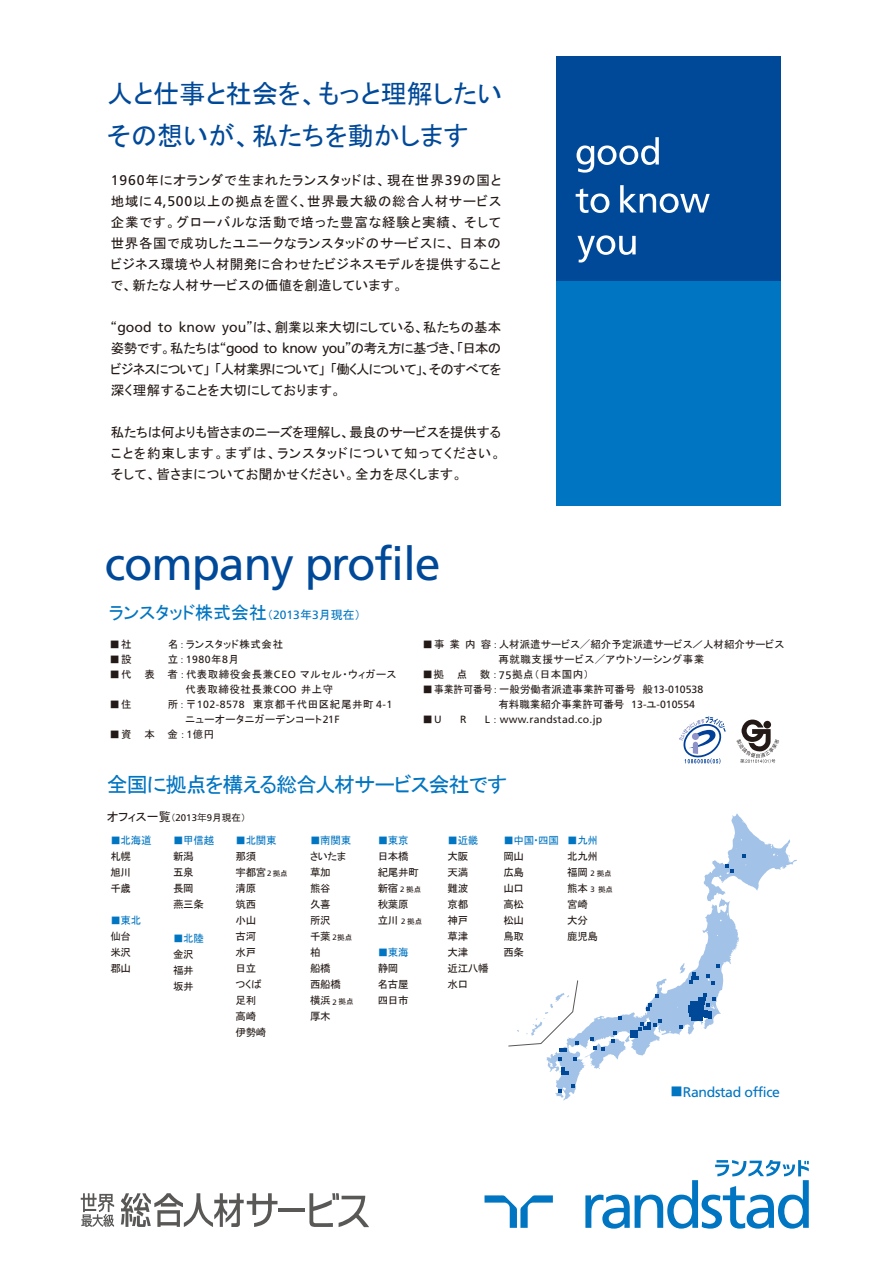
<style>
.page{position:relative;width:893px;height:1263px;background:#fff}
.page>*{position:absolute;margin:0;border:0;box-sizing:border-box;transform-origin:0 0}
.t1{font:46.5px "Frutiger";letter-spacing:-.025em;color:#004999}
.t2{font:26.25px/42px "MS P Gothic";color:#004999}
.t3{font:21px "MS P Gothic";letter-spacing:-.045em;color:#0075c2}
.t4{font:18px "MS P Gothic";color:#0075c2}
.t5{font:14.1px "Frutiger";letter-spacing:-.025em;color:#0075c2}
.t6{font:13.5px/21px "MS P Gothic";letter-spacing:.025em;color:#231916;text-align:justify}
.t7{font:10.5px/16px "MS P Gothic";color:#231916;text-align:justify}
.t8{font:10.5px/16px "MS P Gothic";letter-spacing:-.025em;color:#231916}
.t9{font:10.5px/15px "MS P Gothic";letter-spacing:.05em;color:#231916}
.t10{font:10.5px "MS P Gothic";letter-spacing:-.025em;color:#0075c2}
.t11{font:10.5px "Frutiger";letter-spacing:.025em;color:#231916}
.t12{font:9.6px "MS P Gothic";color:#231916}
.s1{font-family:"Frutiger";font-size:14.1px}
.s2{font-size:12px}
.s3{font-family:"Frutiger";font-size:12px}
.s4{font-family:"MS P Gothic"}
.s5{font-family:"Frutiger"}
.s6{font-family:"Koz Go Pro"}
.s7{font-family:"Frutiger";font-size:10.95px}
.s8{font-family:"Frutiger";font-size:7.8px}
.s9{font-size:7.5px}
.s10{font-family:"MS P Gothic";font-size:13.5px}
</style>
<div class="page">
<svg style="left:484px;top:1160px;width:325px;height:68px"></svg>
<hr style="left:278px;top:1208px;width:27px;height:4px;background:#595857">
<svg style="left:309px;top:1193px;width:60px;height:34px"></svg>
<svg style="left:121px;top:1193px;width:156px;height:34px"></svg>
<svg style="left:81px;top:1193px;width:33px;height:34px"></svg>
<div style="left:556px;top:57px;width:225px;height:224px;background:#004999"></div>
<div style="left:556px;top:281px;width:225px;height:225px;background:#0075c2"></div>
<svg style="left:576px;top:137px;width:83px;height:36px"></svg>
<svg style="left:576px;top:188px;width:33px;height:25px"></svg>
<svg style="left:620px;top:185px;width:90px;height:28px"></svg>
<svg style="left:577px;top:235px;width:59px;height:27px"></svg>
<svg style="left:508px;top:813px;width:289px;height:288px"></svg>
<svg style="left:736px;top:719px;width:43px;height:44px"></svg>
<svg style="left:679px;top:716px;width:47px;height:48px"></svg>
<h2 class="t2" style="left:107px;top:73px;width:397px">人と仕事と社会を、もっと理解したいその想いが、私たちを動かします</h2>
<p class="t6" style="left:111px;top:169px;width:392px"><span class="s1">1960</span>年にオランダで生まれたランスタッドは、現在世界<span class="s1">39</span>の国と地域に <span class="s1">4,500</span>以上の拠点を置く、世界最大級の総合人材サービス企業です。グローバルな活動で培った豊富な経験と実績、そして世界各国で成功したユニークなランスタッドのサービスに、日本のビジネス環境や人材開発に合わせたビジネスモデルを提供することで、新たな人材サービスの価値を創造しています。</p>
<p class="t6" style="left:111px;top:316px;width:392px">“<span class="s1">good to know you</span>”は、創業以来大切にしている、私たちの基本姿勢です。私たちは“<span class="s1">good to know you</span>”の考え方に基づき、「日本のビジネスについて」「人材業界について」「働く人について」、そのすべてを深く理解することを大切にしております。</p>
<p class="t6" style="left:111px;top:421px;width:392px">私たちは何よりも皆さまのニーズを理解し、最良のサービスを提供することを約束します。まずは、ランスタッドについて知ってください。そして、皆さまについてお聞かせください。全力を尽くします。</p>
<h1 class="t1" style="left:105px;top:536px;width:337px">company profile</h1>
<h3 class="t4" style="left:109px;top:603px;width:253px">ランスタッド株式会社<span class="s2">（</span><span class="s3">2013</span><span class="s2">年</span><span class="s3">3</span><span class="s2">月現在）</span></h3>
<p class="t7" style="left:110px;top:636px;width:24px">■社</p>
<p class="t9" style="left:168px;top:637px;width:116px">名：ランスタッド株式会社</p>
<p class="t7" style="left:110px;top:651px;width:24px">■設</p>
<p class="t11" style="left:168px;top:653px;width:73px"><span class="s4">立：</span>1980<span class="s4">年</span>8<span class="s4">月</span></p>
<p class="t9" style="left:185px;top:667px;width:212px;text-indent:-76px">■代 表 者：代表取締役会長兼<span class="s5">CEO</span> マルセル・ウィガース代表取締役社長兼<span class="s5">COO</span> 井上守</p>
<p class="t7" style="left:110px;top:696px;width:24px">■住</p>
<p class="t9" style="left:185px;top:697px;width:208px;text-indent:-18px">所：〒<span class="s5">102-8578</span> 東京都千代田区紀尾井町 <span class="s5">4-1</span>ニューオータニガーデンコート<span class="s5">21F</span></p>
<p class="t7" style="left:110px;top:726px;width:106px">■資 本 金：<span class="s5">1</span>億円</p>
<p class="t7" style="left:422px;top:637px;width:363px;line-height:15px;text-align:center">■事業内容：人材派遣サービス<span class="s6">／</span>紹介予定派遣サービス／人材紹介サービス再就職支援サービス<span class="s6">／</span>アウトソーシング事業</p>
<p class="t7" style="left:422px;top:666px;width:168px">■拠 点 数：<span class="s7">75</span>拠点（日本国内）</p>
<p class="t7" style="left:498px;top:682px;width:206px;line-height:15px;text-indent:-76px">■事業許可番号：一般労働者派遣事業許可番号 般<span class="s5">13-010538</span>有料職業紹介事業許可番号 <span class="s5">13-</span>ユ<span class="s5">-010554</span></p>
<p class="t7" style="left:422px;top:711px;width:21px">■<span class="s5">U</span></p>
<p class="t11" style="left:460px;top:713px;width:8px">R</p>
<p class="t11" style="left:485px;top:713px;width:119px">L <span class="s4">：</span> www.randstad.co.jp</p>
<h3 class="t3" style="left:107px;top:774px;width:402px">全国に拠点を構える総合人材サービス会社です</h3>
<p class="t12" style="left:107px;top:813px;width:185px"><span class="s2">オフィス一覧</span>（<span class="s5">2013</span><span class="s6">年</span><span class="s5">9</span>月現在）　　　　　　　</p>
<p class="t10" style="left:110px;top:834px;width:43px">■北海道</p>
<p class="t7" style="left:110px;top:848px;width:22px">札幌旭川千歳</p>
<p class="t10" style="left:110px;top:915px;width:32px">■東北</p>
<p class="t7" style="left:110px;top:928px;width:22px">仙台米沢郡山</p>
<p class="t10" style="left:173px;top:834px;width:43px">■甲信越</p>
<p class="t7" style="left:173px;top:848px;width:32px;text-align:left">新潟五泉長岡燕三条</p>
<p class="t10" style="left:173px;top:933px;width:32px">■北陸</p>
<p class="t7" style="left:173px;top:946px;width:22px">金沢福井坂井</p>
<p class="t10" style="left:235px;top:834px;width:43px">■北関東</p>
<p class="t8" style="left:235px;top:848px;width:54px">那須<br>宇都宮<span class="s8">2</span> <span class="s9">拠点</span>清原<br>筑西<br>小山<br>古河<br>水戸<br>日立<br>つくば<br>足利<br>高崎<br>伊勢崎</p>
<p class="t10" style="left:310px;top:834px;width:43px">■南関東</p>
<p class="t8" style="left:310px;top:848px;width:45px">さいたま草加<br>熊谷<br>久喜<br>所沢<br>千葉 <span class="s8">2</span><span class="s9">拠点</span>柏<br>船橋<br>西船橋横浜<span class="s8">2</span> <span class="s9">拠点</span>厚木</p>
<p class="t10" style="left:378px;top:834px;width:32px">■東京</p>
<p class="t8" style="left:378px;top:848px;width:46px">日本橋<br>紀尾井町新宿<span class="s8">2</span> <span class="s9">拠点</span>秋葉原<br>立川 <span class="s8">2</span> <span class="s9">拠点</span></p>
<p class="t10" style="left:378px;top:947px;width:32px">■東海</p>
<p class="t7" style="left:378px;top:960px;width:32px;text-align:left">静岡名古屋四日市</p>
<p class="t10" style="left:447px;top:834px;width:32px">■近畿</p>
<p class="t8" style="left:447px;top:848px;width:43px">大阪<br>天満<br>難波<br>京都<br>神戸<br>草津<br>大津<br>近江八幡水口</p>
<p class="t10" style="left:503px;top:834px;width:57px">■中国・四国</p>
<p class="t7" style="left:503px;top:848px;width:22px">岡山広島山口高松松山鳥取西条</p>
<p class="t10" style="left:567px;top:834px;width:32px">■九州</p>
<p class="t8" style="left:567px;top:848px;width:47px">北九州<br>福岡 <span class="s8">2</span> <span class="s9">拠点</span>熊本 <span class="s8">3</span> <span class="s9">拠点</span>宮崎<br>大分<br>鹿児島</p>
<p class="t5" style="left:670px;top:1084px;width:112px"><span class="s10">■</span>Randstad office</p>
</div>
